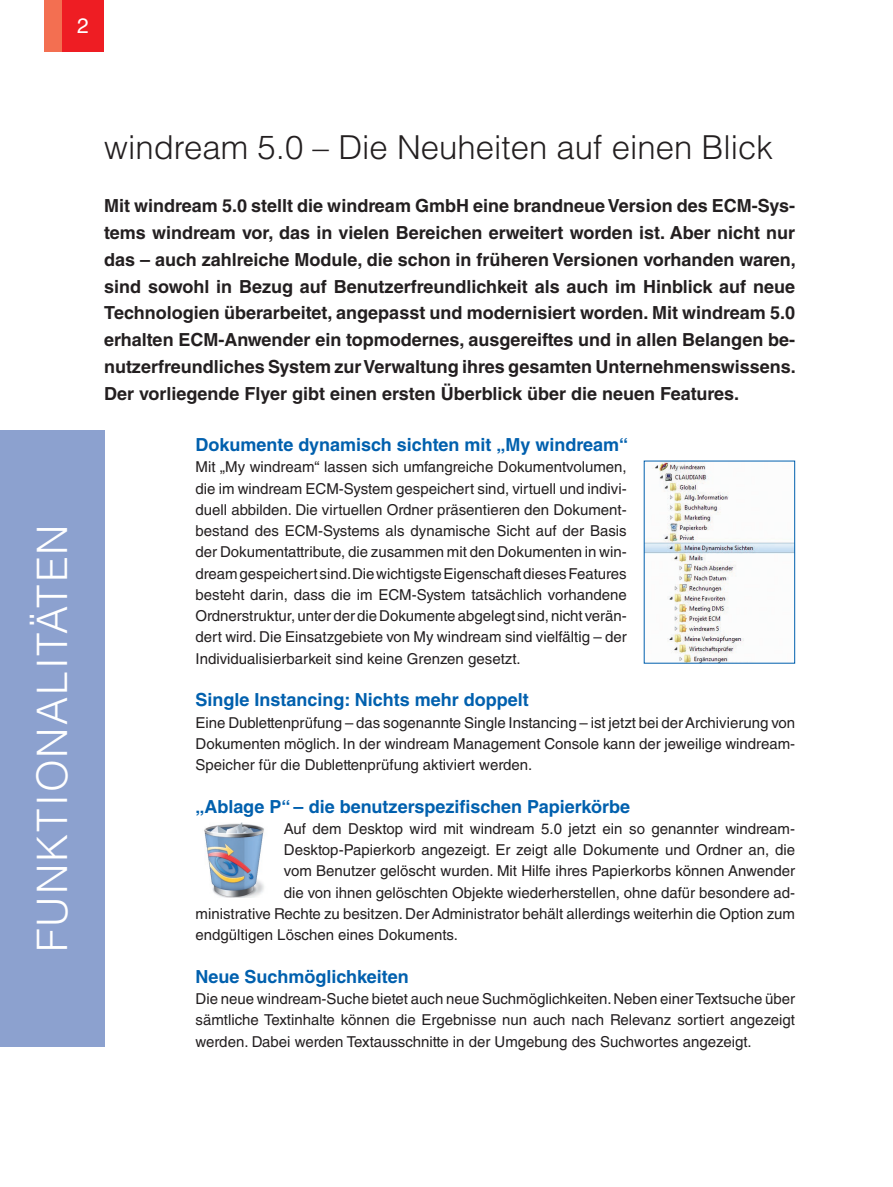
<style>
.page{position:relative;width:893px;height:1187px;background:#fff}
.page>*{position:absolute;margin:0;border:0;box-sizing:border-box;transform-origin:0 0}
.t1{font:300 42px "Helvetica LT Std";letter-spacing:.05em;color:#fff}
.t2{font:300 33px "Helvetica LT Std";color:#231f20}
.t3{font:21px "Helvetica LT Std";color:#fff}
.t4{font:700 18px/26.8px "Helvetica LT Std";color:#231f20;text-align:justify}
.t5{font:700 18px "Helvetica LT Std";color:#0160ae}
.t6{font:15px/21.3px "Helvetica LT Std";color:#231f20;text-align:justify}
</style>
<div class="page">
<div style="left:62px;top:0;width:42px;height:51px;background:#ee1d23"></div>
<div style="left:45px;top:0;width:17px;height:51px;background:#f36f51"></div>
<img style="left:204px;top:822px;width:60px;height:75px">
<img style="left:646px;top:462px;width:147px;height:199px">
<div style="left:0;top:429px;width:104px;height:617px;background:#8ca1cf"></div>
<h3 class="t3" style="left:77px;top:13px;width:13px">2</h3>
<h1 class="t1" style="left:26px;top:951px;width:429px;rotate:-90deg">FUNKTIONALITÄTEN</h1>
<h2 class="t2" style="left:104px;top:126px;width:670px">windream 5.0 – Die Neuheiten auf einen Blick</h2>
<p class="t4" style="left:104px;top:192px;width:693px">Mit windream 5.0 stellt die windream GmbH eine brandneue Version des ECM-Sys&shy;tems windream vor, das in vielen Bereichen erweitert worden ist. Aber nicht nur das – auch zahlreiche Module, die schon in früheren Versionen vorhanden waren, sind sowohl in Bezug auf Benutzerfreundlichkeit als auch im Hinblick auf neue Technologien überarbeitet, angepasst und modernisiert worden. Mit windream 5.0 erhalten ECM-Anwender ein topmodernes, ausgereiftes und in allen Belangen be&shy;nutzerfreundliches System zur Verwaltung ihres gesamten Unternehmenswissens.<br>Der vorliegende Flyer gibt einen ersten Überblick über die neuen Features.</p>
<p class="t5" style="left:196px;top:433px;width:434px">Dokumente dynamisch sichten mit „My windream“</p>
<p class="t6" style="left:196px;top:456px;width:433px">Mit „My windream“ lassen sich umfangreiche Dokumentvolumen, die im windream ECM-System gespeichert sind, virtuell und indivi&shy;duell abbilden. Die virtuellen Ordner präsentieren den Dokument&shy;bestand des ECM-Systems als dynamische Sicht auf der Basis der Dokumentattribute, die zusammen mit den Dokumenten in win&shy;dream gespeichert sind. Die wichtigste Eigenschaft dieses Features besteht darin, dass die im ECM-System tatsächlich vorhandene Ordnerstruktur, unter der die Dokumente abgelegt sind, nicht verän&shy;dert wird. Die Einsatzgebiete von My windream sind vielfältig – der Individualisierbarkeit sind keine Grenzen gesetzt.</p>
<p class="t5" style="left:196px;top:689px;width:335px">Single Instancing: Nichts mehr doppelt</p>
<p class="t6" style="left:196px;top:711px;width:601px">Eine Dublettenprüfung – das sogenannte Single Instancing – ist jetzt bei der Archivierung von Dokumenten möglich. In der windream Management Console kann der jeweilige windream-Speicher für die Dublettenprüfung aktiviert werden.</p>
<p class="t5" style="left:196px;top:795px;width:436px">„Ablage P“ – die benutzerspezifischen Papierkörbe</p>
<p class="t6" style="left:284px;top:817px;width:513px">Auf dem Desktop wird mit windream 5.0 jetzt ein so genannter windream-</p>
<p class="t6" style="left:284px;top:839px;width:513px">Desktop-Papierkorb angezeigt. Er zeigt alle Dokumente und Ordner an, die</p>
<p class="t6" style="left:284px;top:860px;width:513px">vom Benutzer gelöscht wurden. Mit Hilfe ihres Papierkorbs können Anwender</p>
<p class="t6" style="left:284px;top:881px;width:513px">die von ihnen gelöschten Objekte wiederherstellen, ohne dafür besondere ad-</p>
<p class="t6" style="left:196px;top:902px;width:601px">ministrative Rechte zu besitzen. Der Administrator behält allerdings weiterhin die Option zum</p>
<p class="t6" style="left:196px;top:924px;width:264px">endgültigen Löschen eines Dokuments.</p>
<p class="t5" style="left:196px;top:965px;width:215px">Neue Suchmöglichkeiten</p>
<p class="t6" style="left:196px;top:988px;width:601px">Die neue windream-Suche bietet auch neue Suchmöglichkeiten. Neben einer Textsuche über sämtliche Textinhalte können die Ergebnisse nun auch nach Relevanz sortiert angezeigt werden. Dabei werden Textausschnitte in der Umgebung des Suchwortes angezeigt.</p>
</div>
